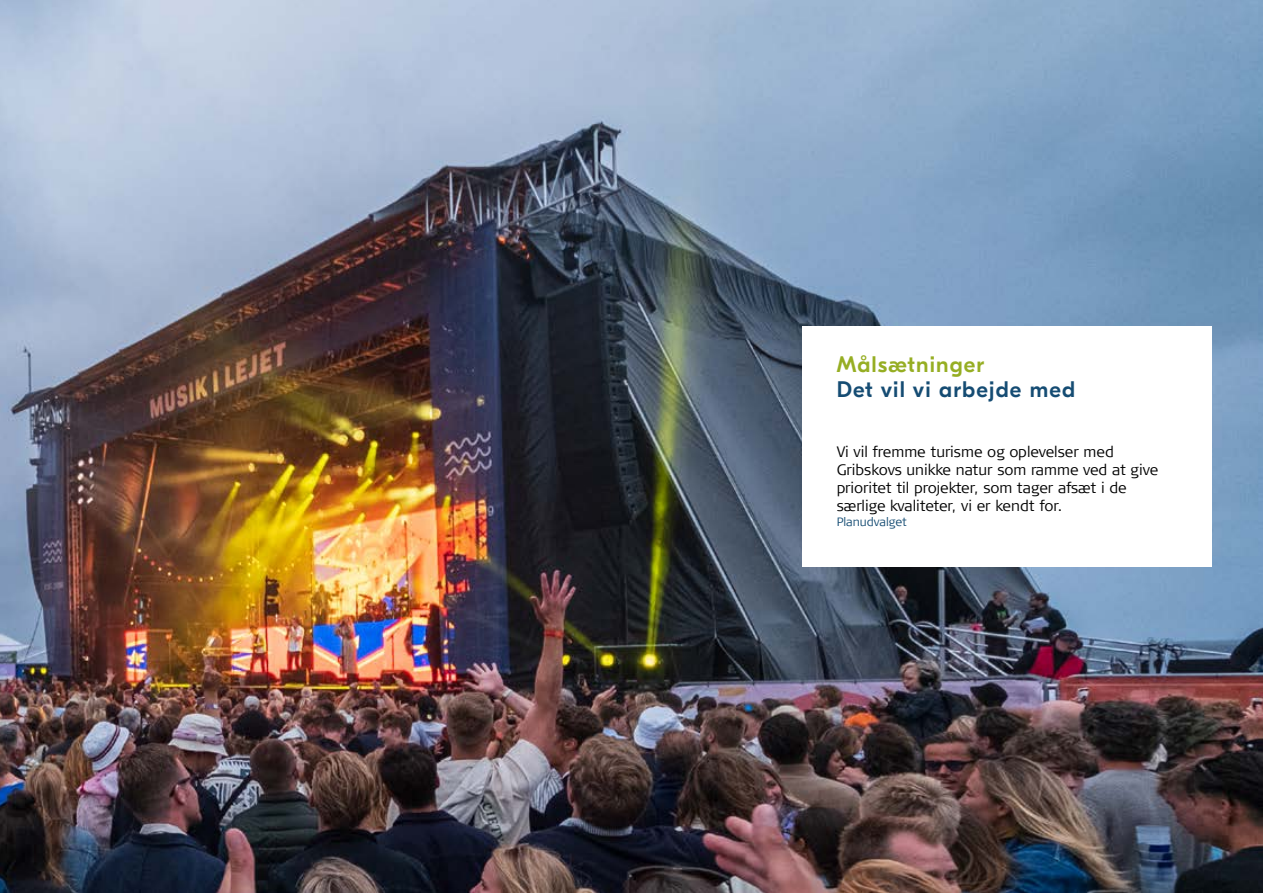
<style>
.page{position:relative;width:1263px;height:893px;background:#fff}
.page>*{position:absolute;margin:0;border:0;box-sizing:border-box;transform-origin:0 0}
.H3_-_Brød_overskrift{font:500 22.5px/25.5px "GT Eesti Display";letter-spacing:.05em;color:#154c73}
.P_-_Brødtekst{font:300 15px/18px "Signa Column";color:#000}
.Lille_tekst{font:300 12px "Signa Column";color:#154c73}
.s1{color:#96ae23}
</style>
<div class="page">
<img style="left:0;top:0;width:1263px;height:893px">
<div style="left:802px;top:326px;width:410px;height:241px;background:#fff"></div>
<p class="H3_-_Brød_overskrift" style="left:837px;top:352px;width:240px"><span class="s1">Målsætninger<br></span>Det vil vi arbejde med</p>
<p class="P_-_Brødtekst" style="left:837px;top:443px;width:323px">Vi vil fremme turisme og oplevelser med Gribskovs unikke natur som ramme ved at give prioritet til projekter, som tager afsæt i de særlige kvaliteter, vi er kendt for.</p>
<p class="Lille_tekst" style="left:837px;top:515px;width:72px">Planudvalget</p>
</div>
